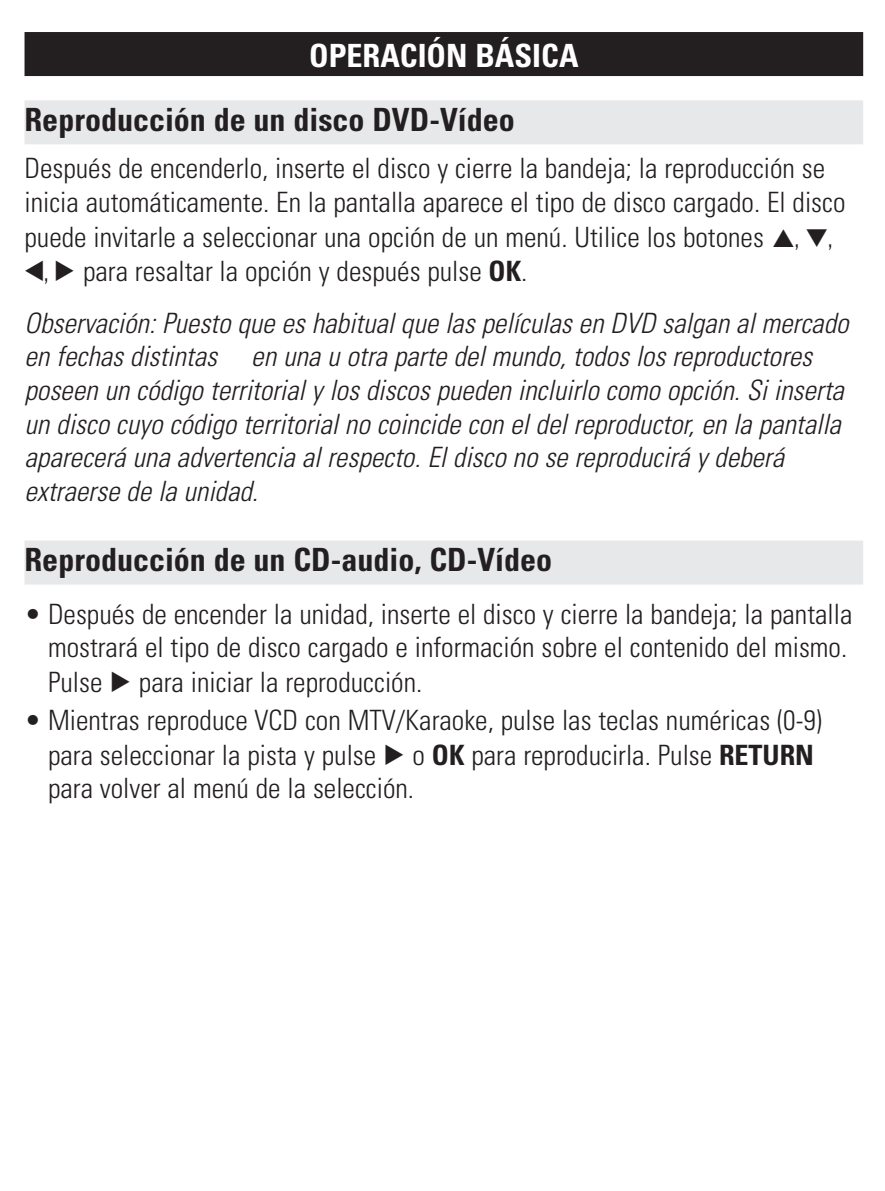
<style>
.page{position:relative;width:885px;height:1191px;background:#fff}
.page>*{position:absolute;margin:0;border:0;box-sizing:border-box;transform-origin:0 0}
.t1{font:700 condensed 32px "Univers";color:#231f20}
.t2{font:700 condensed 32px "Univers";color:#fff}
.t3{font:300 condensed 28px/34px "Univers";color:#231f20}
.t4{font:italic 300 condensed 28px/33.6px "Univers";color:#231f20}
.s1{font-family:"Audio Four 4";font-weight:400;font-stretch:normal}
.s2{font-family:"Gill Alt One";font-stretch:normal}
.s3{font-weight:700}
</style>
<div class="page">
<svg style="left:24px;top:32px;width:840px;height:553px"></svg>
<p class="t2" style="left:309px;top:44px;width:271px">OPERACIÓN BÁSICA</p>
<p class="t1" style="left:25px;top:108px;width:491px">Reproducción de un disco DVD-Vídeo</p>
<p class="t3" style="left:25px;top:154px;width:822px">Después de encenderlo, inserte el disco y cierre la bandeja; la reproducción se inicia automáticamente. En la pantalla aparece el tipo de disco cargado. El disco puede invitarle a seleccionar una opción de un menú. Utilice los botones <span class="s1">3</span><span class="s2">,</span> <span class="s1">4</span><span class="s2">, </span><span class="s1">1</span><span class="s2">,</span> <span class="s1">2</span> para resaltar la opción y después pulse <span class="s3">OK</span>.</p>
<p class="t4" style="left:25px;top:309px;width:831px">Observación:Puesto que es habitualque las películas en DVD salgan almercado en fechas distintas en una u otra parte delmundo,todos los reproductores poseen un código territorialy los discos pueden incluirlo como opción.Siinserta un disco cuyo código territorialno coincide con eldelreproductor,en la pantalla aparecerá una advertencia alrespecto.Eldisco no se reproducirá y deberá extraerse de la unidad.</p>
<p class="t1" style="left:25px;top:548px;width:529px">Reproducción de un CD-audio, CD-Vídeo</p>
<p class="t3" style="left:48px;top:599px;width:805px;text-indent:-24px">• Después de encender la unidad, inserte el disco y cierre la bandeja; la pantalla mostrará el tipo de disco cargado e información sobre el contenido del mismo.<br>Pulse <span class="s1">2</span> para iniciar la reproducción.</p>
<p class="t3" style="left:25px;top:705px;width:799px;line-height:35.2px;text-align:center">• Mientras reproduce VCD con MTV/Karaoke, pulse las teclas numéricas (0-9) para seleccionar la pista y pulse <span class="s1">2</span> o <span class="s3">OK</span> para reproducirla. Pulse <span class="s3">RETURN</span></p>
<p class="t3" style="left:48px;top:773px;width:367px">para volver al menú de la selección.</p>
</div>
